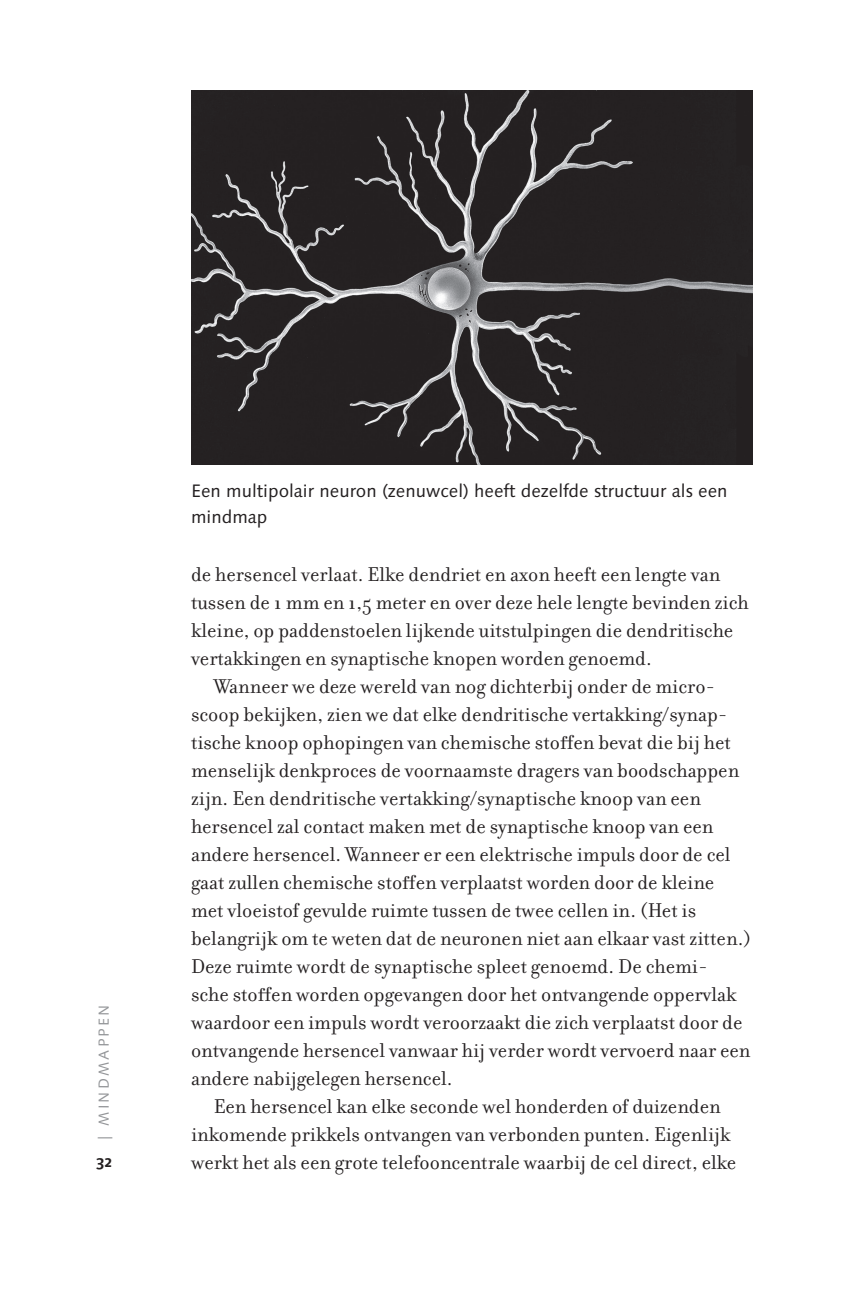
<style>
.page{position:relative;width:847px;height:1300px;background:#fff}
.page>*{position:absolute;margin:0;border:0;box-sizing:border-box;transform-origin:0 0}
.t1{font:21.6px "Filosofia OT";color:#231f20}
.t2{font:18px/26px "Linotype Syntax Os F";color:#231f20}
.t3{font:700 16px "Linotype Syntax Os F";color:#231f20}
.t4{font:14.4px "Linotype Syntax SC";letter-spacing:.15em;color:#939598}
</style>
<div class="page">
<img style="left:191px;top:91px;width:561px;height:373px">
<p class="t4" style="left:95px;top:1140px;width:134px;rotate:-90deg">| MIN DMAPPEN</p>
<p class="t3" style="left:96px;top:1151px;width:17px">32</p>
<p class="t2" style="left:191px;top:477px;width:538px">Een multipolair neuron (zenuwcel) heeft dezelfde structuur als een mindmap</p>
<p class="t1" style="left:191px;top:562px;width:531px">de hersencel verlaat. Elke dendriet en axon heeft een lengte van</p>
<p class="t1" style="left:191px;top:590px;width:559px">tussen de 1 mm en 1,5 meter en over deze hele lengte bevinden zich</p>
<p class="t1" style="left:191px;top:618px;width:544px">kleine, op paddenstoelen lijkende uitstulpingen die dendritische</p>
<p class="t1" style="left:191px;top:646px;width:462px">vertakkingen en synaptische knopen worden genoemd.</p>
<p class="t1" style="left:214px;top:674px;width:499px">Wanneer we deze wereld van nog dichterbij onder de micro-</p>
<p class="t1" style="left:191px;top:701px;width:538px">scoop bekijken, zien we dat elke dendritische vertakking/synap-</p>
<p class="t1" style="left:191px;top:729px;width:541px">tische knoop ophopingen van chemische stoffen bevat die bij het</p>
<p class="t1" style="left:191px;top:757px;width:550px">menselijk denkproces de voornaamste dragers van boodschappen</p>
<p class="t1" style="left:191px;top:785px;width:511px">zijn. Een dendritische vertakking/synaptische knoop van een</p>
<p class="t1" style="left:191px;top:813px;width:524px">hersencel zal contact maken met de synaptische knoop van een</p>
<p class="t1" style="left:191px;top:841px;width:541px">andere hersencel. Wanneer er een elektrische impuls door de cel</p>
<p class="t1" style="left:191px;top:869px;width:525px">gaat zullen chemische stoffen verplaatst worden door de kleine</p>
<p class="t1" style="left:191px;top:897px;width:507px">met vloeistof gevulde ruimte tussen de twee cellen in. (Het is</p>
<p class="t1" style="left:191px;top:925px;width:562px">belangrijk om te weten dat de neuronen niet aan elkaar vast zitten.)</p>
<p class="t1" style="left:191px;top:953px;width:518px">Deze ruimte wordt de synaptische spleet genoemd. De chemi-</p>
<p class="t1" style="left:191px;top:981px;width:547px">sche stoffen worden opgevangen door het ontvangende oppervlak</p>
<p class="t1" style="left:191px;top:1009px;width:553px">waardoor een impuls wordt veroorzaakt die zich verplaatst door de</p>
<p class="t1" style="left:191px;top:1037px;width:561px">ontvangende hersencel vanwaar hij verder wordt vervoerd naar een</p>
<p class="t1" style="left:191px;top:1065px;width:263px">andere nabijgelegen hersencel.</p>
<p class="t1" style="left:214px;top:1093px;width:508px">Een hersencel kan elke seconde wel honderden of duizenden</p>
<p class="t1" style="left:191px;top:1121px;width:541px">inkomende prikkels ontvangen van verbonden punten. Eigenlijk</p>
<p class="t1" style="left:191px;top:1149px;width:547px">werkt het als een grote telefooncentrale waarbij de cel direct, elke</p>
</div>
